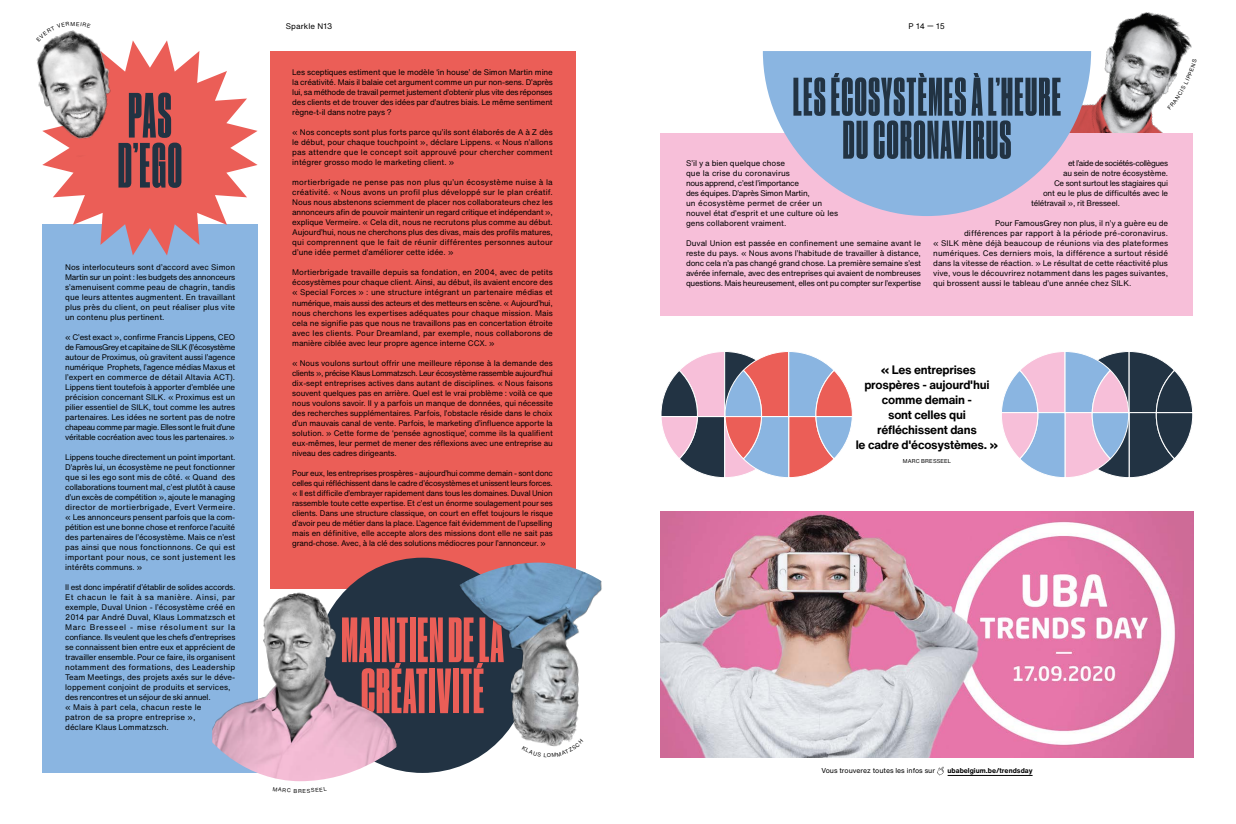
<style>
.page{position:relative;width:1236px;height:824px;background:#fff}
.page>*{position:absolute;margin:0;border:0;box-sizing:border-box;transform-origin:0 0}
.t1{font:60px/51px "Druk X Condensed Super";letter-spacing:.02em;color:#eb5e57;text-align:center}
.t2{font:60px/50px "Druk X Condensed Super";letter-spacing:.03em;color:#223343}
.t3{font:51px/43px "Druk X Condensed Super";letter-spacing:.03em;color:#223343;text-align:center}
.t4{font:700 12px/15px "Helvetica Now Text";letter-spacing:-.02em;color:#000;text-align:center}
.t5{font:8px/10px "Helvetica Now Text";color:#000;text-align:justify}
.t6{font:8px "Helvetica Now Text";letter-spacing:-.02em;color:#000}
.t7{font:8px "Helvetica Now Text";letter-spacing:-.03em;color:#000}
.t8{font:8px "Helvetica Now Text";letter-spacing:-.05em;color:#000}
.t9{font:7px "Helvetica Now Text";color:#000}
.t10{font:700 7px "Helvetica Now Text";color:#000}
.t11{font:5.5px "Helvetica Now Text";letter-spacing:.01em;color:#000}
</style>
<div class="page">
<img style="left:1091px;top:12px;width:101px;height:121px">
<div style="left:661px;top:133px;width:532px;height:183px;background:#f7bfd9"></div>
<svg style="left:763px;top:51px;width:328px;height:165px;fill:#8ab5e1"></svg>
<div style="left:43px;top:225px;width:215px;height:547px;background:#8ab5e1"></div>
<div style="left:270px;top:51px;width:305px;height:537px;background:#eb5e57"></div>
<div style="left:315px;top:557px;width:215px;height:215px;background:#223343;border-radius:50%"></div>
<svg style="left:42px;top:40px;width:216px;height:215px;fill:#eb5e57"></svg>
<img style="left:660px;top:511px;width:533px;height:246px">
<svg style="left:661px;top:351px;width:192px;height:127px"></svg>
<svg style="left:1002px;top:351px;width:191px;height:127px"></svg>
<hr style="left:948px;top:775px;width:85px;height:1px;background:#000">
<svg style="left:937px;top:766px;width:7px;height:9px"></svg>
<img style="left:212px;top:569px;width:190px;height:212px">
<img style="left:436px;top:562px;width:166px;height:210px">
<img style="left:36px;top:39px;width:123px;height:129px">
<svg style="left:1163px;top:50px;width:29px;height:68px"></svg>
<svg style="left:36px;top:30px;width:55px;height:11px"></svg>
<svg style="left:522px;top:739px;width:61px;height:18px"></svg>
<h1 class="t2" style="left:118px;top:90px;width:65px">PAS<br>D’EGO</h1>
<p class="t5" style="left:65px;top:262px;width:172px">Nos interlocuteurs sont d’accord avec Simon Martin sur un point : les budgets des annonceurs s’amenuisent comme peau de chagrin, tandis que leurs attentes augmentent. En travaillant plus près du client, on peut réaliser plus vite un contenu plus pertinent.</p>
<p class="t5" style="left:65px;top:332px;width:172px">« C’est exact », confirme Francis Lippens, CEO de FamousGrey et capitaine de SILK (l’écosystème autour de Proximus, où gravitent aussi l’agence numérique Prophets, l’agence médias Maxus et l’expert en commerce de détail Altavia ACT).<br>Lippens tient toutefois à apporter d’emblée une précision concernant SILK. « Proximus est un pilier essentiel de SILK, tout comme les autres partenaires. Les idées ne sortent pas de notre chapeau comme par magie. Elles sont le fruit d’une véritable cocréation avec tous les partenaires. »</p>
<p class="t5" style="left:65px;top:452px;width:172px">Lippens touche directement un point important.<br>D’après lui, un écosystème ne peut fonctionner que si les ego sont mis de côté. « Quand des collaborations tournent mal, c’est plutôt à cause d’un excès de compétition », ajoute le managing director de mortierbrigade, Evert Vermeire. « Les annonceurs pensent parfois que la com&shy;pétition est une bonne chose et renforce l’acuité des partenaires de l’écosystème. Mais ce n’est pas ainsi que nous fonctionnons. Ce qui est important pour nous, ce sont justement les intérêts communs. »</p>
<p class="t5" style="left:65px;top:582px;width:172px;text-align:left">Il est donc impératif d’établir de solides accords.<br>Et chacun le fait à sa manière. Ainsi, par exemple, Duval Union - l’écosystème créé en 2014 par André Duval, Klaus Lommatzsch et Marc Bresseel - mise résolument sur la confiance. Ils veulent que les chefs d’entreprises se connaissent bien entre eux et apprécient de travailler ensemble. Pour ce faire, ils organisent notamment des formations, des Leadership Team Meetings, des projets axés sur le déve&shy;loppement conjoint de produits et services, des rencontres et un séjour de ski annuel.<br>« Mais à part cela, chacun reste le<br>patron de sa propre entreprise »,<br>déclare Klaus Lommatzsch.</p>
<p class="t5" style="left:286px;top:21px;width:48px">Sparkle N13</p>
<p class="t5" style="left:908px;top:21px;width:38px">P 14 — 15</p>
<p class="t5" style="left:292px;top:67px;width:262px">Les sceptiques estiment que le modèle ‘in house’ de Simon Martin mine la créativité. Mais il balaie cet argument comme un pur non-sens. D’après lui, sa méthode de travail permet justement d’obtenir plus vite des réponses des clients et de trouver des idées par d’autres biais. Le même sentiment règne-t-il dans notre pays ?</p>
<p class="t5" style="left:292px;top:127px;width:262px">« Nos concepts sont plus forts parce qu’ils sont élaborés de A à Z dès le début, pour chaque touchpoint », déclare Lippens. « Nous n’allons pas attendre que le concept soit approuvé pour chercher comment intégrer grosso modo le marketing client. »</p>
<p class="t5" style="left:292px;top:177px;width:262px">mortierbrigade ne pense pas non plus qu’un écosystème nuise à la créativité. « Nous avons un profil plus développé sur le plan créatif.<br>Nous nous abstenons sciemment de placer nos collaborateurs chez les annonceurs afin de pouvoir maintenir un regard critique et indépendant », explique Vermeire. « Cela dit, nous ne recrutons plus comme au début.<br>Aujourd’hui, nous ne cherchons plus des divas, mais des profils matures, qui comprennent que le fait de réunir différentes personnes autour d’une idée permet d’améliorer cette idée. »</p>
<p class="t5" style="left:292px;top:267px;width:262px">Mortierbrigade travaille depuis sa fondation, en 2004, avec de petits écosystèmes pour chaque client. Ainsi, au début, ils avaient encore des « Special Forces » : une structure intégrant un partenaire médias et numérique, mais aussi des acteurs et des metteurs en scène. « Aujourd’hui, nous cherchons les expertises adéquates pour chaque mission. Mais cela ne signifie pas que nous ne travaillons pas en concertation étroite avec les clients. Pour Dreamland, par exemple, nous collaborons de manière ciblée avec leur propre agence interne CCX. »</p>
<p class="t5" style="left:292px;top:357px;width:262px">« Nous voulons surtout offrir une meilleure réponse à la demande des clients », précise Klaus Lommatzsch. Leur écosystème rassemble aujourd’hui dix-sept entreprises actives dans autant de disciplines. « Nous faisons souvent quelques pas en arrière. Quel est le vrai problème : voilà ce que nous voulons savoir. Il y a parfois un manque de données, qui nécessite des recherches supplémentaires. Parfois, l’obstacle réside dans le choix d’un mauvais canal de vente. Parfois, le marketing d’influence apporte la solution. » Cette forme de ‘pensée agnostique’, comme ils la qualifient eux-mêmes, leur permet de mener des réflexions avec une entreprise au niveau des cadres dirigeants.</p>
<p class="t5" style="left:292px;top:467px;width:262px">Pour eux, les entreprises prospères - aujourd’hui comme demain - sont donc celles qui réfléchissent dans le cadre d’écosystèmes et unissent leurs forces. « Il est difficile d’embrayer rapidement dans tous les domaines. Duval Union rassemble toute cette expertise. Et c’est un énorme soulagement pour ses clients. Dans une structure classique, on court en effet toujours le risque d’avoir peu de métier dans la place. L’agence fait évidemment de l’upselling mais en définitive, elle accepte alors des missions dont elle ne sait pas grand-chose. Avec, à la clé des solutions médiocres pour l’annonceur. »</p>
<p class="t11" style="left:298px;top:786px;width:6px">R</p>
<h1 class="t1" style="left:341px;top:614px;width:164px">MAINTIEN DE LA<br>CRÉATIVITÉ</h1>
<h2 class="t3" style="left:793px;top:75px;width:269px">LES ÉCOSYSTÈMES À L’HEURE<br>DU CORONAVIRUS</h2>
<p class="t8" style="left:1068px;top:157px;width:101px">et l’aide de sociétés-collègues</p>
<p class="t6" style="left:1063px;top:167px;width:107px">au sein de notre écosystème.</p>
<p class="t7" style="left:1054px;top:177px;width:116px">Ce sont surtout les stagiaires qui</p>
<p class="t6" style="left:1043px;top:187px;width:127px">ont eu le plus de difficultés avec le</p>
<p class="t6" style="left:1031px;top:197px;width:90px">télétravail », rit Bresseel.</p>
<p class="t5" style="left:995px;top:218px;width:175px">Pour FamousGrey non plus, il n’y a guère eu de</p>
<p class="t5" style="left:964px;top:228px;width:205px">différences par rapport à la période pré-coronavirus.</p>
<p class="t5" style="left:933px;top:238px;width:236px">« SILK mène déjà beaucoup de réunions via des plateformes</p>
<p class="t5" style="left:933px;top:248px;width:236px">numériques. Ces derniers mois, la différence a surtout résidé</p>
<p class="t5" style="left:933px;top:258px;width:236px">dans la vitesse de réaction. » Le résultat de cette réactivité plus</p>
<p class="t5" style="left:933px;top:268px;width:236px">vive, vous le découvrirez notamment dans les pages suivantes,</p>
<p class="t5" style="left:933px;top:278px;width:200px">qui brossent aussi le tableau d’une année chez SILK.</p>
<p class="t5" style="left:686px;top:158px;width:154px;text-align:left">S’il y a bien quelque chose<br>que la crise du coronavirus<br>nous apprend, c’est l’importance<br>des équipes. D’après Simon Martin,<br>un écosystème permet de créer un nouvel état d’esprit et une culture où les gens collaborent vraiment.</p>
<p class="t5" style="left:686px;top:238px;width:237px">Duval Union est passée en confinement une semaine avant le reste du pays. « Nous avons l’habitude de travailler à distance, donc cela n’a pas changé grand chose. La première semaine s’est avérée infernale, avec des entreprises qui avaient de nombreuses questions. Mais heureusement, elles ont pu compter sur l’expertise</p>
<h3 class="t4" style="left:856px;top:362px;width:144px">« Les entreprises prospères - aujourd'hui comme demain -<br>sont celles qui réfléchissent dans<br>le cadre d'écosystèmes. »</h3>
<p class="t11" style="left:903px;top:457px;width:50px">MARC BRESSEEL</p>
<p class="t9" style="left:821px;top:765px;width:115px">Vous trouverez toutes les infos sur</p>
<p class="t10" style="left:948px;top:765px;width:86px">ubabelgium.be/trendsday</p>
</div>
